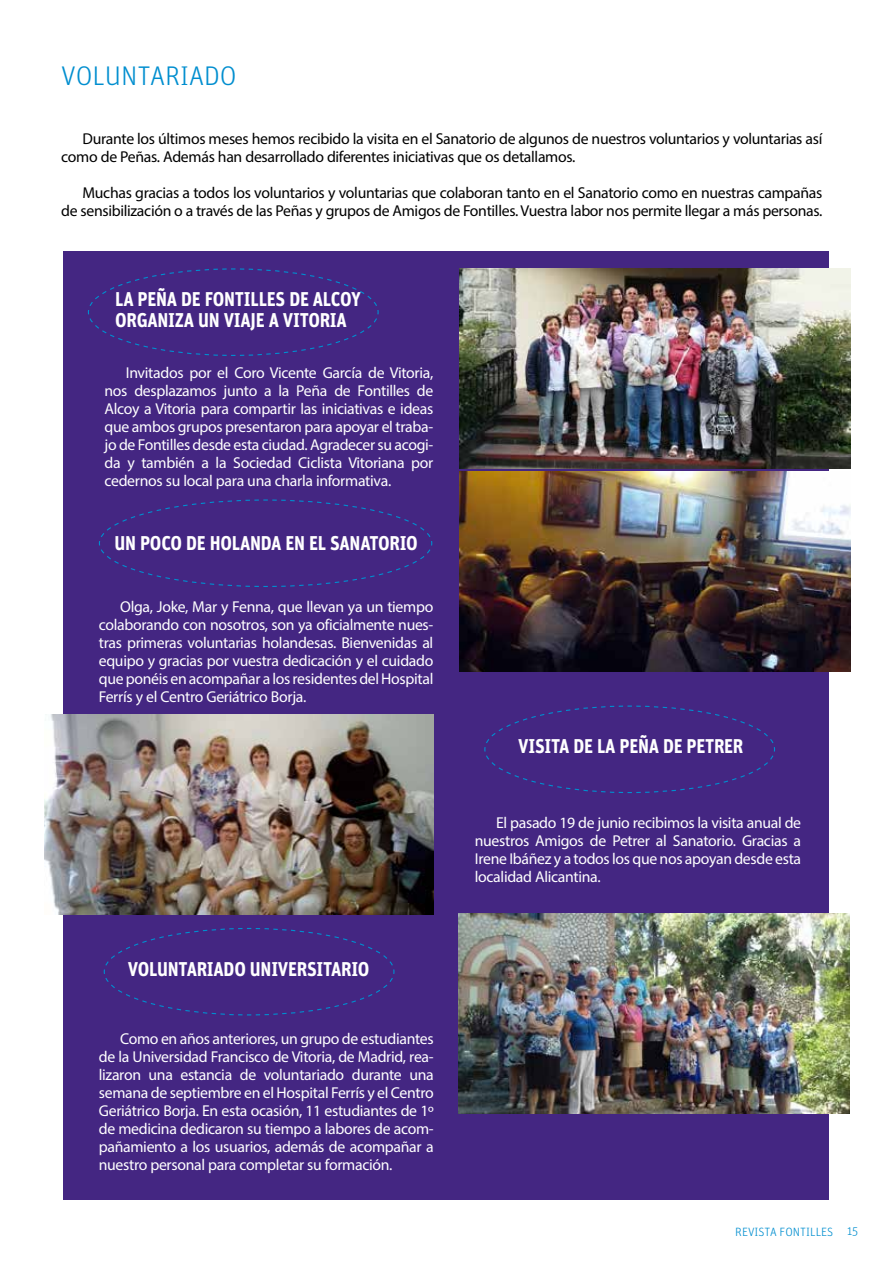
<style>
.page{position:relative;width:893px;height:1263px;background:#fff}
.page>*{position:absolute;margin:0;border:0;box-sizing:border-box;transform-origin:0 0}
.t1{font:300 27px "Unit OT";color:#008ecf}
.t2{font:700 19.95px/21.6px "Unit OT";letter-spacing:-.015em;color:#fff;scale:.9 1}
.t3{font:15.75px/18px "Myriad Pro";letter-spacing:-.02em;color:#fff;text-align:justify}
.t4{font:15.75px/18px "Myriad Pro";letter-spacing:-.02em;color:#000}
.t5{font:300 12px "Unit OT";color:#008ecf}
</style>
<div class="page">
<div style="left:64px;top:251px;width:765px;height:948px;background:#442682"></div>
<img style="left:458px;top:913px;width:391px;height:200px">
<img style="left:459px;top:269px;width:391px;height:200px">
<img style="left:45px;top:714px;width:389px;height:200px">
<img style="left:459px;top:471px;width:391px;height:200px">
<svg style="left:87px;top:268px;width:292px;height:88px"></svg>
<svg style="left:103px;top:928px;width:292px;height:88px"></svg>
<svg style="left:484px;top:705px;width:291px;height:89px"></svg>
<svg style="left:98px;top:499px;width:335px;height:88px"></svg>
<h1 class="t1" style="left:61px;top:60px;width:177px">VOLUNTARIADO</h1>
<p class="t4" style="left:61px;top:129px;width:763px;text-indent:21px">Durante los últimos meses hemos recibido la visita en el Sanatorio de algunos de nuestros voluntarios y voluntarias así como de Peñas. Además han desarrollado diferentes iniciativas que os detallamos.</p>
<p class="t4" style="left:61px;top:183px;width:763px;text-align:right">Muchas gracias a todos los voluntarios y voluntarias que colaboran tanto en el Sanatorio como en nuestras campañas<br>de sensibilización o a través de las Peñas y grupos de Amigos de Fontilles. Vuestra labor nos permite llegar a más personas.</p>
<p class="t2" style="left:115px;top:288px;width:275px">LA PEÑA DE FONTILLES DE ALCOY<br>ORGANIZA UN VIAJE A VITORIA</p>
<p class="t3" style="left:105px;top:363px;width:330px;text-indent:21px">Invitados por el Coro Vicente García de Vitoria, nos desplazamos junto a la Peña de Fontilles de Alcoy a Vitoria para compartir las iniciativas e ideas que ambos grupos presentaron para apoyar el traba&shy;jo de Fontilles desde esta ciudad. Agradecer su acogi&shy;da y también a la Sociedad Ciclista Vitoriana por cedernos su local para una charla informativa.</p>
<p class="t2" style="left:114px;top:532px;width:339px">UN POCO DE HOLANDA EN EL SANATORIO</p>
<p class="t3" style="left:99px;top:598px;width:336px;text-indent:21px">Olga, Joke, Mar y Fenna, que llevan ya un tiempo colaborando con nosotros, son ya oficialmente nues&shy;tras primeras voluntarias holandesas. Bienvenidas al equipo y gracias por vuestra dedicación y el cuidado que ponéis en acompañar a los residentes del Hospital Ferrís y el Centro Geriátrico Borja.</p>
<p class="t2" style="left:128px;top:958px;width:270px">VOLUNTARIADO UNIVERSITARIO</p>
<p class="t3" style="left:99px;top:1030px;width:336px;text-indent:21px">Como en años anteriores, un grupo de estudiantes de la Universidad Francisco de Vitoria, de Madrid, rea&shy;lizaron una estancia de voluntariado durante una semana de septiembre en el Hospital Ferrís y el Centro Geriátrico Borja. En esta ocasión, 11 estudiantes de 1º de medicina dedicaron su tiempo a labores de acom&shy;pañamiento a los usuarios, además de acompañar a nuestro personal para completar su formación.</p>
<p class="t2" style="left:518px;top:735px;width:252px">VISITA DE LA PEÑA DE PETRER</p>
<p class="t3" style="left:475px;top:814px;width:328px;text-indent:21px">El pasado 19 de junio recibimos la visita anual de nuestros Amigos de Petrer al Sanatorio. Gracias a Irene Ibáñez y a todos los que nos apoyan desde esta localidad Alicantina.</p>
<p class="t5" style="left:735px;top:1225px;width:124px">REVISTA FONTILLES 15</p>
</div>
